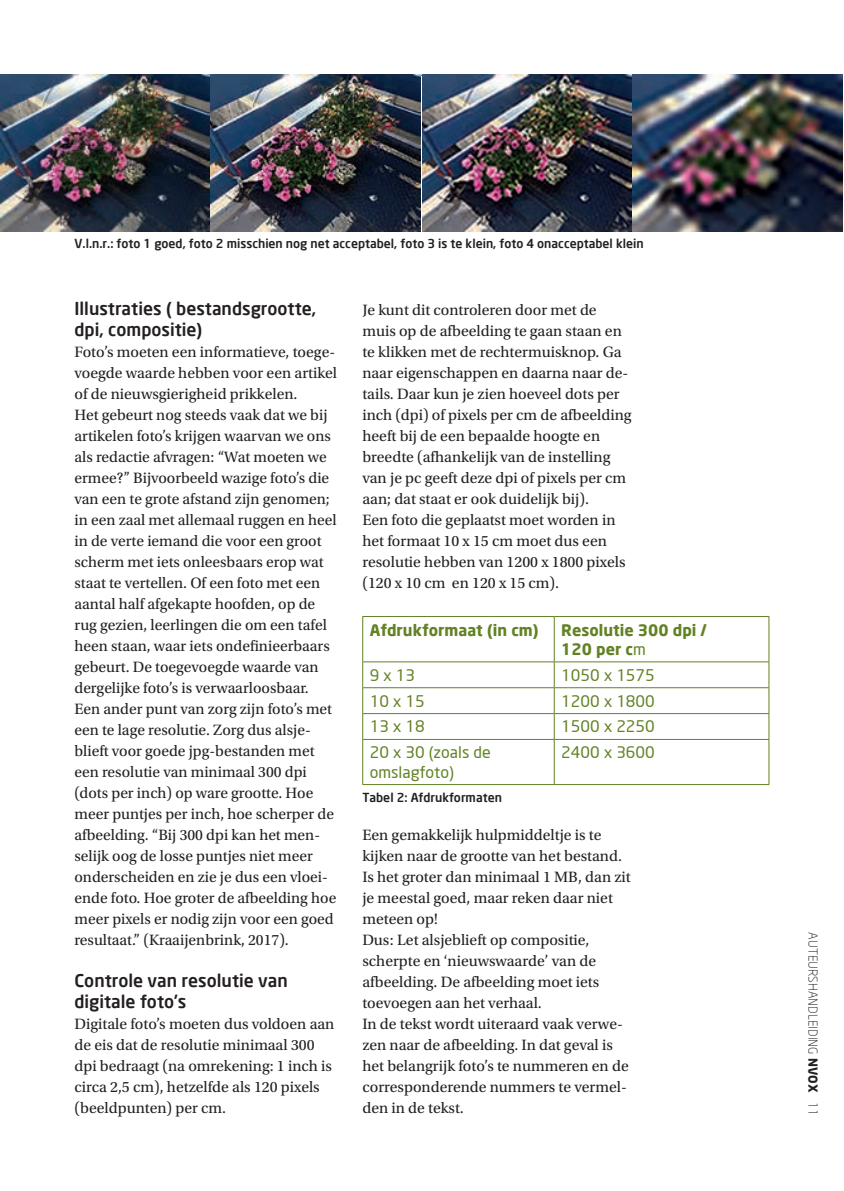
<style>
.page{position:relative;width:844px;height:1191px;background:#fff}
.page>*{position:absolute;margin:0;border:0;box-sizing:border-box;transform-origin:0 0}
.t1{font:500 17.5px/21px "Neo Sans";color:#231f20}
.t2{font:15.75px/21px "Utopia Std";color:#231f20}
.t3{font:15.75px/19.2px "Neo Sans";color:#628224}
.t4{font:700 15.75px/19.2px "Neo Sans";color:#628224}
.t5{font:500 12.25px "Neo Sans";color:#231f20}
.t6{font:300 12.25px "Neo Sans";color:#231f20}
.s1{font-weight:400}
.s2{font-weight:700}
</style>
<div class="page">
<hr style="left:362px;top:616px;width:192px;height:1px;background:#628224">
<hr style="left:362px;top:617px;width:1px;height:44px;background:#628224">
<hr style="left:554px;top:616px;width:215px;height:1px;background:#628224">
<hr style="left:553px;top:617px;width:1px;height:44px;background:#628224">
<hr style="left:768px;top:617px;width:1px;height:44px;background:#628224">
<hr style="left:362px;top:661px;width:192px;height:1px;background:#628224">
<hr style="left:554px;top:661px;width:215px;height:1px;background:#628224">
<hr style="left:362px;top:687px;width:192px;height:1px;background:#628224">
<hr style="left:554px;top:687px;width:215px;height:1px;background:#628224">
<hr style="left:362px;top:713px;width:192px;height:1px;background:#628224">
<svg style="left:362px;top:662px;width:1px;height:77px"></svg>
<hr style="left:554px;top:713px;width:215px;height:1px;background:#628224">
<svg style="left:553px;top:662px;width:1px;height:77px"></svg>
<svg style="left:768px;top:662px;width:1px;height:77px"></svg>
<hr style="left:362px;top:739px;width:192px;height:1px;background:#628224">
<hr style="left:362px;top:739px;width:1px;height:45px;background:#628224">
<hr style="left:554px;top:739px;width:215px;height:1px;background:#628224">
<hr style="left:553px;top:739px;width:1px;height:45px;background:#628224">
<hr style="left:768px;top:739px;width:1px;height:45px;background:#628224">
<hr style="left:362px;top:784px;width:192px;height:1px;background:#628224">
<hr style="left:554px;top:784px;width:215px;height:1px;background:#628224">
<img style="left:0;top:74px;width:209px;height:157px">
<img style="left:211px;top:74px;width:209px;height:157px">
<img style="left:422px;top:74px;width:420px;height:157px">
<p class="t5" style="left:74px;top:235px;width:570px">V.l.n.r.: foto 1 goed, foto 2 misschien nog net acceptabel, foto 3 is te klein, foto 4 onacceptabel klein</p>
<p class="t1" style="left:74px;top:298px;width:243px">Illustraties ( bestandsgrootte, dpi, compositie)</p>
<p class="t2" style="left:74px;top:342px;width:264px">Foto’s moeten een informatieve, toege&shy;voegde waarde hebben voor een artikel of de nieuwsgierigheid prikkelen.<br>Het gebeurt nog steeds vaak dat we bij artikelen foto’s krijgen waarvan we ons als redactie afvragen: “Wat moeten we ermee?” Bijvoorbeeld wazige foto’s die van een te grote afstand zijn genomen; in een zaal met allemaal ruggen en heel in de verte iemand die voor een groot scherm met iets onleesbaars erop wat staat te vertellen. Of een foto met een aantal half afgekapte hoofden, op de rug gezien, leerlingen die om een tafel heen staan, waar iets ondefinieerbaars gebeurt. De toegevoegde waarde van dergelijke foto’s is verwaarloosbaar.<br>Een ander punt van zorg zijn foto’s met een te lage resolutie. Zorg dus alsje&shy;blieft voor goede jpg-bestanden met een resolutie van minimaal 300 dpi (dots per inch) op ware grootte. Hoe meer puntjes per inch, hoe scherper de afbeelding. “Bij 300 dpi kan het men&shy;selijk oog de losse puntjes niet meer onderscheiden en zie je dus een vloei&shy;ende foto. Hoe groter de afbeelding hoe meer pixels er nodig zijn voor een goed resultaat.” (Kraaijenbrink, 2017).</p>
<p class="t1" style="left:74px;top:970px;width:215px">Controle van resolutie van digitale foto’s</p>
<p class="t2" style="left:74px;top:1014px;width:261px">Digitale foto’s moeten dus voldoen aan de eis dat de resolutie minimaal 300 dpi bedraagt (na omrekening: 1 inch is circa 2,5 cm), hetzelfde als 120 pixels (beeldpunten) per cm.</p>
<p class="t2" style="left:362px;top:300px;width:270px">Je kunt dit controleren door met de muis op de afbeelding te gaan staan en te klikken met de rechtermuisknop. Ga naar eigenschappen en daarna naar de&shy;tails. Daar kun je zien hoeveel dots per inch (dpi) of pixels per cm de afbeelding heeft bij de een bepaalde hoogte en breedte (afhankelijk van de instelling van je pc geeft deze dpi of pixels per cm aan; dat staat er ook duidelijk bij).<br>Een foto die geplaatst moet worden in het formaat 10 x 15 cm moet dus een resolutie hebben van 1200 x 1800 pixels (120 x 10 cm en 120 x 15 cm).</p>
<p class="t4" style="left:369px;top:619px;width:170px">Afdrukformaat (in cm)</p>
<p class="t4" style="left:561px;top:619px;width:147px">Resolutie 300 dpi /<br>120 per c<span class="s1">m</span></p>
<p class="t3" style="left:369px;top:665px;width:47px">9 x 13</p>
<p class="t3" style="left:561px;top:665px;width:95px">1050 x 1575</p>
<p class="t3" style="left:369px;top:691px;width:57px">10 x 15</p>
<p class="t3" style="left:561px;top:691px;width:95px">1200 x 1800</p>
<p class="t3" style="left:369px;top:717px;width:57px">13 x 18</p>
<p class="t3" style="left:561px;top:717px;width:95px">1500 x 2250</p>
<p class="t3" style="left:369px;top:742px;width:122px">20 x 30 (zoals de omslagfoto)</p>
<p class="t3" style="left:561px;top:742px;width:95px">2400 x 3600</p>
<p class="t5" style="left:362px;top:790px;width:141px">Tabel 2: Afdrukformaten</p>
<p class="t2" style="left:362px;top:825px;width:270px">Een gemakkelijk hulpmiddeltje is te kijken naar de grootte van het bestand.<br>Is het groter dan minimaal 1 MB, dan zit je meestal goed, maar reken daar niet meteen op!<br>Dus: Let alsjeblieft op compositie, scherpte en ‘nieuwswaarde’ van de afbeelding. De afbeelding moet iets toevoegen aan het verhaal.<br>In de tekst wordt uiteraard vaak verwe&shy;zen naar de afbeelding. In dat geval is het belangrijk foto’s te nummeren en de corresponderende nummers te vermel&shy;den in de tekst.</p>
<p class="t6" style="left:820px;top:932px;width:185px;rotate:90deg">AUTEURSHANDLEIDING <span class="s2">NVOX</span> 11</p>
</div>
